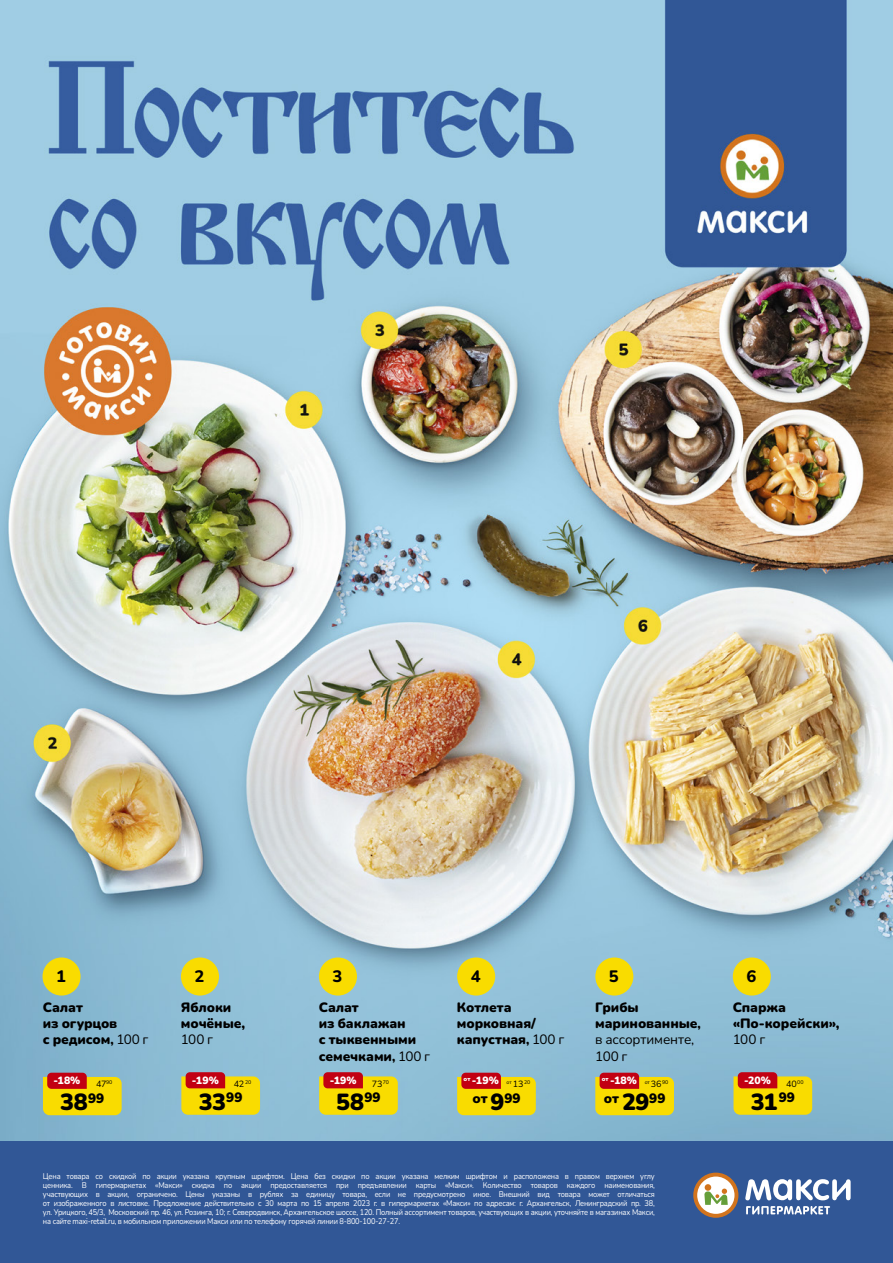
<style>
.page{position:relative;width:893px;height:1263px;background:#fff}
.page>*{position:absolute;margin:0;border:0;box-sizing:border-box;transform-origin:0 0}
.t1{font:900 23.25px "Nunito";letter-spacing:-.02em;color:#000}
.t2{font:800 16.5px "Nunito";color:#000}
.t3{font:900 13.5px/16.2px "Nunito";letter-spacing:-.01em;color:#000}
.t4{font:13.5px/16.2px "Nunito";letter-spacing:-.01em;color:#000}
.t5{font:900 10.5px "Nunito";letter-spacing:.01em;color:#fff}
.t6{font:9px "Nunito";letter-spacing:-.03em;color:#000}
.t7{font:8.25px/9px "Nunito";letter-spacing:-.025em;color:#fff;text-align:justify;scale:.9 1}
.t8{font:5.25px "Nunito";color:#000}
.s1{font-weight:900}
.s2{font-weight:900;font-size:12px}
.s3{font-size:12px}
.s4{font-weight:400}
.s5{font-size:9px}
.s6{font-size:23.25px}
</style>
<div class="page">
<img style="left:0;top:0;width:893px;height:1142px">
<div style="left:0;top:1142px;width:893px;height:121px;background:#315796"></div>
<svg style="left:745px;top:1179px;width:106px;height:21px"></svg>
<svg style="left:746px;top:1206px;width:84px;height:8px"></svg>
<svg style="left:693px;top:1172px;width:45px;height:46px"></svg>
<div style="left:43px;top:957px;width:38px;height:38px;background:#f9dc00;border-radius:50%"></div>
<div style="left:181px;top:957px;width:38px;height:38px;background:#f9dc00;border-radius:50%"></div>
<div style="left:319px;top:957px;width:38px;height:38px;background:#f9dc00;border-radius:50%"></div>
<div style="left:457px;top:957px;width:38px;height:38px;background:#f9dc00;border-radius:50%"></div>
<div style="left:595px;top:957px;width:38px;height:38px;background:#f9dc00;border-radius:50%"></div>
<div style="left:733px;top:957px;width:38px;height:38px;background:#f9dc00;border-radius:50%"></div>
<svg style="left:595px;top:1073px;width:79px;height:42px"></svg>
<svg style="left:457px;top:1073px;width:79px;height:42px"></svg>
<svg style="left:43px;top:1073px;width:79px;height:42px"></svg>
<svg style="left:733px;top:1072px;width:79px;height:43px"></svg>
<svg style="left:319px;top:1072px;width:79px;height:43px"></svg>
<svg style="left:181px;top:1072px;width:79px;height:43px"></svg>
<h2 class="t2" style="left:56px;top:965px;width:11px">1</h2>
<h2 class="t2" style="left:195px;top:965px;width:11px">2</h2>
<h2 class="t2" style="left:332px;top:965px;width:11px">3</h2>
<h2 class="t2" style="left:471px;top:965px;width:11px">4</h2>
<h2 class="t2" style="left:609px;top:965px;width:11px">5</h2>
<h2 class="t2" style="left:746px;top:965px;width:11px">6</h2>
<h3 class="t4" style="left:595px;top:999px;width:107px"><span class="s1">Грибы маринованные</span><span class="s2">, </span>в ассортименте,<br>100 г</h3>
<h3 class="t3" style="left:181px;top:999px;width:66px">Яблоки мочёные,</h3>
<h3 class="t4" style="left:181px;top:1031px;width:34px">100 г</h3>
<h3 class="t3" style="left:457px;top:999px;width:109px">Котлета морковная/ капустная<span class="s3">,</span> <span class="s4">100 г</span></h3>
<h3 class="t3" style="left:43px;top:999px;width:107px">Салат<br>из огурцов<br>с редисом<span class="s3">,</span> <span class="s4">100 г</span></h3>
<h3 class="t3" style="left:733px;top:999px;width:108px">Спаржа «По-корейски»,</h3>
<h3 class="t3" style="left:319px;top:999px;width:113px">Салат<br>из баклажан<br>с тыквенными семечками<span class="s3">,</span> <span class="s4">100 г</span></h3>
<h3 class="t4" style="left:733px;top:1031px;width:34px">100 г</h3>
<p class="t5" style="left:54px;top:1073px;width:28px">-18%</p>
<p class="t8" style="left:106px;top:1079px;width:8px">90</p>
<p class="t6" style="left:96px;top:1078px;width:12px">47</p>
<p class="t5" style="left:192px;top:1073px;width:28px">-19%</p>
<p class="t8" style="left:245px;top:1078px;width:8px">20</p>
<p class="t6" style="left:234px;top:1077px;width:12px">42</p>
<p class="t5" style="left:330px;top:1073px;width:28px">-19%</p>
<p class="t8" style="left:383px;top:1078px;width:8px">70</p>
<p class="t6" style="left:372px;top:1077px;width:12px">73</p>
<p class="t5" style="left:464px;top:1073px;width:37px"><sup>от</sup> -19%</p>
<p class="t8" style="left:507px;top:1079px;width:25px">от <span class="s5">13</span>20</p>
<p class="t5" style="left:602px;top:1073px;width:37px"><sup>от</sup> -18%</p>
<p class="t8" style="left:645px;top:1079px;width:25px">от <span class="s5">36</span>90</p>
<p class="t5" style="left:744px;top:1073px;width:28px">-20%</p>
<p class="t8" style="left:797px;top:1078px;width:8px">00</p>
<p class="t6" style="left:786px;top:1077px;width:12px">40</p>
<h1 class="t1" style="left:60px;top:1086px;width:46px">38<sup>99</sup></h1>
<h1 class="t1" style="left:199px;top:1086px;width:45px">33<sup>99</sup></h1>
<h1 class="t1" style="left:336px;top:1086px;width:46px">58<sup>99</sup></h1>
<h3 class="t3" style="left:472px;top:1089px;width:50px">от <span class="s6">9</span>99</h3>
<h3 class="t3" style="left:604px;top:1089px;width:63px">от <span class="s6">29</span>99</h3>
<h1 class="t1" style="left:751px;top:1086px;width:46px">31<sup>99</sup></h1>
<p class="t7" style="left:43px;top:1171px;width:681px">Цена товара со скидкой по акции указана крупным шрифтом. Цена без скидки по акции указана мелким шрифтом и расположена в правом верхнем углу ценника. В гипермаркетах «Макси» скидка по акции предоставляется при предъявлении карты «Макси». Количество товаров каждого наименования, участвующих в акции, ограничено. Цены указаны в рублях за единицу товара, если не предусмотрено иное. Внешний вид товара может отличаться от изображенного в листовке. Предложение действительно с 30 марта по 15 апреля 2023 г. в гипермаркетах «Макси» по адресам: г. Архангельск, Ленинградский пр. 38, ул. Урицкого, 45/3, Московский пр. 46, ул. Розинга, 10; г. Северодвинск, Архангельское шоссе, 120. Полный ассортимент товаров, участвующих в акции, уточняйте в магазинах Макси, на сайте maxi-retail.ru, в мобильном приложении Макси или по телефону горячей линии 8-800-100-27-27.</p>
</div>
